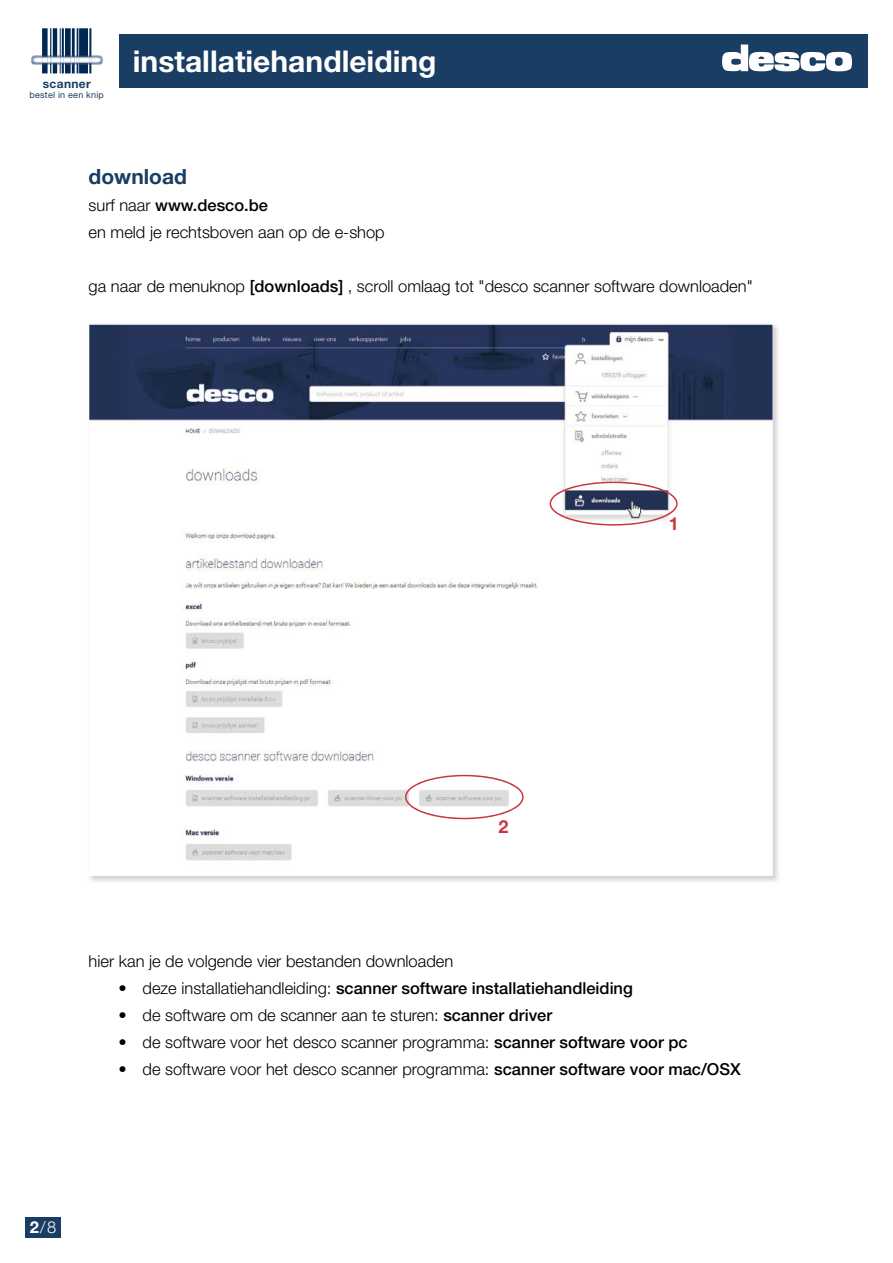
<style>
.page{position:relative;width:893px;height:1263px;background:#fff}
.page>*{position:absolute;margin:0;border:0;box-sizing:border-box;transform-origin:0 0}
.t1{font:700 30px "Helvetica Neue LT Std";color:#fff}
.t2{font:700 21px "Helvetica Neue LT Std";color:#1a3d64}
.t3{font:700 18px "Helvetica Neue LT Std";color:#c8373b}
.t4{font:300 16.5px/27px "Helvetica Neue LT Std";color:#000}
.t5{font:500 16.5px "Helvetica Neue LT Std";color:#000}
.t6{font:300 16.5px "Helvetica Neue LT Std";color:#fff}
.t7{font:700 12px "Helvetica Neue LT Std";letter-spacing:.025em;color:#1a3d64}
.t8{font:9px "Helvetica Neue LT Std";letter-spacing:.025em;color:#1a3d64}
.s1{font-weight:500}
.s2{font-weight:400}
.s3{font-weight:300}
.s4{font-weight:700}
</style>
<div class="page">
<div style="left:119px;top:34px;width:748px;height:53px;background:#1a3d64"></div>
<svg style="left:722px;top:45px;width:130px;height:26px"></svg>
<div style="left:26px;top:1217px;width:35px;height:20px;background:#1a3d64"></div>
<hr style="left:50px;top:28px;width:1px;height:45px;background:#002853">
<hr style="left:53px;top:28px;width:4px;height:45px;background:#002853">
<div style="left:65px;top:28px;width:6px;height:45px;background:#002853"></div>
<hr style="left:72px;top:28px;width:3px;height:45px;background:#002853">
<hr style="left:60px;top:28px;width:1px;height:45px;background:#002853">
<div style="left:79px;top:28px;width:9px;height:45px;background:#002853"></div>
<hr style="left:77px;top:28px;width:1px;height:45px;background:#002853">
<hr style="left:62px;top:28px;width:2px;height:45px;background:#002853">
<div style="left:42px;top:28px;width:6px;height:45px;background:#002853"></div>
<hr style="left:89px;top:28px;width:2px;height:45px;background:#002853">
<img style="left:31px;top:55px;width:71px;height:10px">
<img style="left:31px;top:56px;width:72px;height:7px">
<svg style="left:42px;top:55px;width:49px;height:10px"></svg>
<img style="left:89px;top:324px;width:683px;height:552px">
<svg style="left:550px;top:482px;width:128px;height:44px"></svg>
<svg style="left:405px;top:775px;width:119px;height:44px"></svg>
<p class="t7" style="left:43px;top:77px;width:49px">scanner</p>
<p class="t8" style="left:30px;top:90px;width:76px">bestel in een knip</p>
<h1 class="t1" style="left:133px;top:43px;width:305px">installatiehandleiding</h1>
<p class="t2" style="left:89px;top:163px;width:100px">download</p>
<p class="t4" style="left:89px;top:191px;width:298px">surf naar <span class="s1">www.desco.be<br></span>en meld je rechtsboven aan op de e-shop</p>
<p class="t4" style="left:89px;top:272px;width:666px">ga naar de menuknop <span class="s1">[downloads]</span> , scroll omlaag tot "desco scanner software downloaden"</p>
<p class="t3" style="left:498px;top:815px;width:12px">2</p>
<p class="t3" style="left:669px;top:512px;width:12px">1</p>
<p class="t4" style="left:89px;top:947px;width:366px">hier kan je de volgende vier bestanden downloaden</p>
<p class="t5" style="left:119px;top:978px;width:516px"><span class="s2">•</span> <span class="s3">deze installatiehandleiding:</span> scanner software installatiehandleiding</p>
<p class="t4" style="left:119px;top:1001px;width:435px"><span class="s2">•</span> de software om de scanner aan te sturen: <span class="s1">scanner driver</span></p>
<p class="t4" style="left:119px;top:1028px;width:571px"><span class="s2">•</span> de software voor het desco scanner programma: <span class="s1">scanner software voor pc</span></p>
<p class="t4" style="left:119px;top:1055px;width:624px"><span class="s2">•</span> de software voor het desco scanner programma: <span class="s1">scanner software voor mac/OSX</span></p>
<p class="t6" style="left:30px;top:1217px;width:28px"><span class="s4">2</span>/8</p>
</div>
